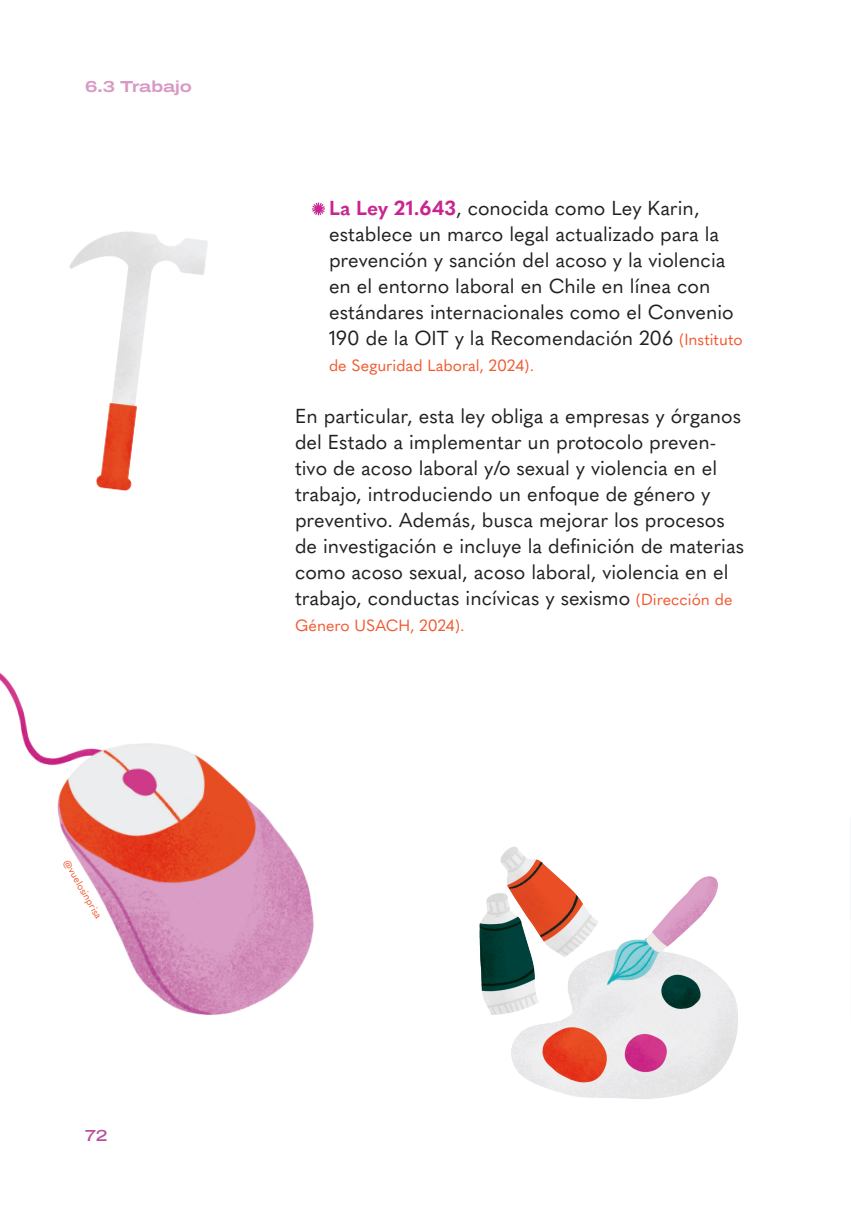
<style>
.page{position:relative;width:851px;height:1219px;background:#fff}
.page>*{position:absolute;margin:0;border:0;box-sizing:border-box;transform-origin:0 0}
.Cuerpo_texto{font:20px/26px "Quasimoda";color:#231f20}
.Cuerpo_texto-2{font:16px "Quasimoda";color:#f1592f}
.t1{font:700 16px "Archivo Expanded";color:#d89ac4}
.t2{font:500 16px "Archivo Expanded";color:#bb4d9d}
.REFERENCIAS{font:10px "Quasimoda";color:#f1592f}
.s1{font-weight:700;color:#c92590}
.s2{font-size:16px;color:#f1592f}
</style>
<div class="page">
<svg style="left:312px;top:203px;width:13px;height:12px"></svg>
<img style="left:0;top:672px;width:308px;height:344px">
<img style="left:308px;top:847px;width:430px;height:252px">
<img style="left:69px;top:231px;width:139px;height:260px">
<p class="t1" style="left:85px;top:75px;width:108px">6.3 Trabajo</p>
<p class="REFERENCIAS" style="left:73px;top:857px;width:67px;rotate:60deg">@vuelosinprisa</p>
<p class="t2" style="left:85px;top:1123px;width:24px">72</p>
<p class="Cuerpo_texto" style="left:329px;top:193px;width:415px"><span class="s1">La Ley 21.643</span>, conocida como Ley Karin, establece un marco legal actualizado para la prevención y sanción del acoso y la violencia en el entorno laboral en Chile en línea con estándares internacionales como el Convenio 190 de la OIT y la Recomendación 206 <span class="s2">(Instituto</span></p>
<p class="Cuerpo_texto-2" style="left:329px;top:353px;width:206px">de Seguridad Laboral, 2024).</p>
<p class="Cuerpo_texto" style="left:295px;top:401px;width:451px">En particular, esta ley obliga a empresas y órganos del Estado a implementar un protocolo preven&shy;tivo de acoso laboral y/o sexual y violencia en el trabajo, introduciendo un enfoque de género y preventivo. Además, busca mejorar los procesos de investigación e incluye la definición de materias como acoso sexual, acoso laboral, violencia en el trabajo, conductas incívicas y sexismo <span class="s2">(Dirección de</span></p>
<p class="Cuerpo_texto-2" style="left:295px;top:613px;width:171px">Género USACH, 2024).</p>
</div>
